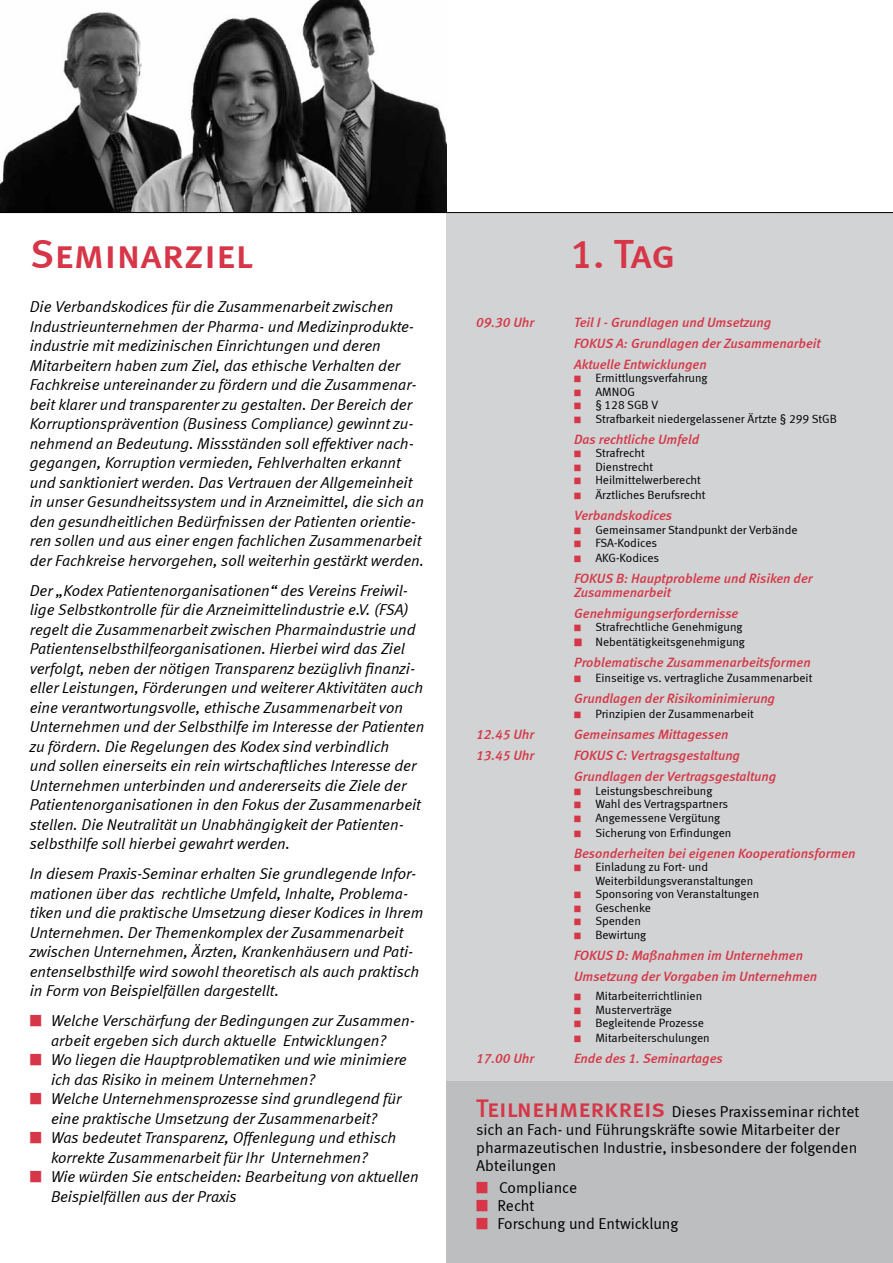
<style>
.page{position:relative;width:893px;height:1263px;background:#fff}
.page>*{position:absolute;margin:0;border:0;box-sizing:border-box;transform-origin:0 0}
.t1{font:40.8px "Meta Medium LF Caps";color:#d63647}
.t2{font:italic 15.75px/19.5px "Meta Normal LF";color:#000}
.t3{font:15.75px/18px "Meta Normal LF";color:#000}
.t4{font:italic 13.5px/21px "Meta Medium LF";color:#d63647}
.t5{font:12px/13.5px "Meta Normal LF";color:#000}
.s1{color:#d63647}
.s2{font-family:"Meta Medium LF Caps";font-size:25.5px;color:#d63647}
</style>
<div class="page">
<div style="left:446px;top:213px;width:447px;height:1050px;background:#d1d3d4"></div>
<div style="left:446px;top:1081px;width:447px;height:182px;background:#bcbec0"></div>
<img style="left:0;top:0;width:446px;height:212px">
<hr style="left:0;top:212px;width:893px;height:1px;background:#000">
<h1 class="t1" style="left:30px;top:230px;width:224px">Seminarziel</h1>
<p class="t2" style="left:30px;top:297px;width:396px">Die Verbandskodices für die Zusammenarbeit zwischen Industrieunternehmen der Pharma- und Medizinprodukte&shy;industrie mit medizinischen Einrichtungen und deren Mitarbeitern haben zum Ziel, das ethische Verhalten der Fachkreise untereinander zu fördern und die Zusammenar&shy;beit klarer und transparenter zu gestalten. Der Bereich der Korruptionsprävention (Business Compliance) gewinnt zu&shy;nehmend an Bedeutung. Missständen soll effektiver nach&shy;gegangen, Korruption vermieden, Fehlverhalten erkannt und sanktioniert werden. Das Vertrauen der Allgemeinheit in unser Gesundheitssystem und in Arzneimittel, die sich an den gesundheitlichen Bedürfnissen der Patienten orientie&shy;ren sollen und aus einer engen fachlichen Zusammenarbeit der Fachkreise hervorgehen, soll weiterhin gestärkt werden.</p>
<p class="t2" style="left:30px;top:580px;width:396px">Der „Kodex Patientenorganisationen“ des Vereins Freiwil&shy;lige Selbstkontrolle für die Arzneimittelindustrie e.V. (FSA) regelt die Zusammenarbeit zwischen Pharmaindustrie und Patientenselbsthilfeorganisationen. Hierbei wird das Ziel verfolgt, neben der nötigen Transparenz bezüglivh finanzi&shy;eller Leistungen, Förderungen und weiterer Aktivitäten auch eine verantwortungsvolle, ethische Zusammenarbeit von Unternehmen und der Selbsthilfe im Interesse der Patienten zu fördern. Die Regelungen des Kodex sind verbindlich<br>und sollen einerseits ein rein wirtschaftliches Interesse der Unternehmen unterbinden und andererseits die Ziele der Patientenorganisationen in den Fokus der Zusammenarbeit stellen. Die Neutralität un Unabhängigkeit der Patienten&shy;selbsthilfe soll hierbei gewahrt werden.</p>
<p class="t2" style="left:30px;top:864px;width:395px">In diesem Praxis-Seminar erhalten Sie grundlegende Infor&shy;mationen über das rechtliche Umfeld, Inhalte, Problema&shy;tiken und die praktische Umsetzung dieser Kodices in Ihrem Unternehmen. Der Themenkomplex der Zusammenarbeit zwischen Unternehmen, Ärzten, Krankenhäusern und Pati&shy;entenselbsthilfe wird sowohl theoretisch als auch praktisch in Form von Beispielfällen dargestellt.</p>
<p class="t2" style="left:30px;top:1011px;width:387px;text-align:center"><span class="s1">■</span> Welche Verschärfung der Bedingungen zur Zusammen&shy;arbeit ergeben sich durch aktuelle Entwicklungen?</p>
<p class="t2" style="left:51px;top:1050px;width:357px;text-indent:-21px"><span class="s1">■</span> Wo liegen die Hauptproblematiken und wie minimiere ich das Risiko in meinem Unternehmen?</p>
<p class="t2" style="left:30px;top:1089px;width:373px;text-align:center"><span class="s1">■</span> Welche Unternehmensprozesse sind grundlegend für eine praktische Umsetzung der Zusammenarbeit?</p>
<p class="t2" style="left:30px;top:1128px;width:368px;text-align:center"><span class="s1">■</span> Was bedeutet Transparenz, Offenlegung und ethisch korrekte Zusammenarbeit für Ihr Unternehmen?</p>
<p class="t2" style="left:51px;top:1167px;width:369px;text-indent:-21px"><span class="s1">■</span> Wie würden Sie entscheiden: Bearbeitung von aktuellen<br>Beispielfällen aus der Praxis</p>
<h1 class="t1" style="left:570px;top:230px;width:107px">1. Tag</h1>
<p class="t4" style="left:476px;top:311px;width:59px">09.30 Uhr</p>
<p class="t4" style="left:574px;top:311px;width:248px">Teil I - Grundlagen und Umsetzung<br>FOKUS A: Grundlagen der Zusammenarbeit<br>Aktuelle Entwicklungen</p>
<p class="t5" style="left:574px;top:371px;width:135px"><span class="s1">■</span> Ermittlungsverfahrung</p>
<p class="t5" style="left:574px;top:385px;width:62px"><span class="s1">■</span> AMNOG</p>
<p class="t5" style="left:574px;top:398px;width:86px"><span class="s1">■</span> § 128 SGB V</p>
<p class="t5" style="left:574px;top:412px;width:264px"><span class="s1">■</span> Strafbarkeit niedergelassener Ärtzte § 299 StGB</p>
<p class="t4" style="left:574px;top:428px;width:126px">Das rechtliche Umfeld</p>
<p class="t5" style="left:574px;top:446px;width:72px"><span class="s1">■</span> Strafrecht</p>
<p class="t5" style="left:574px;top:460px;width:81px"><span class="s1">■</span> Dienstrecht</p>
<p class="t5" style="left:574px;top:473px;width:128px"><span class="s1">■</span> Heilmittelwerberecht</p>
<p class="t5" style="left:574px;top:488px;width:133px"><span class="s1">■</span> Ärztliches Berufsrecht</p>
<p class="t4" style="left:574px;top:505px;width:100px">Verbandskodices</p>
<p class="t5" style="left:574px;top:523px;width:225px"><span class="s1">■</span> Gemeinsamer Standpunkt der Verbände</p>
<p class="t5" style="left:574px;top:536px;width:85px"><span class="s1">■</span> FSA-Kodices</p>
<p class="t5" style="left:574px;top:551px;width:87px"><span class="s1">■</span> AKG-Kodices</p>
<p class="t4" style="left:574px;top:571px;width:240px;line-height:13.5px">FOKUS B: Hauptprobleme und Risiken der<br>Zusammenarbeit</p>
<p class="t4" style="left:574px;top:602px;width:166px">Genehmigungserfordernisse</p>
<p class="t5" style="left:574px;top:620px;width:170px"><span class="s1">■</span> Strafrechtliche Genehmigung</p>
<p class="t5" style="left:574px;top:635px;width:172px"><span class="s1">■</span> Nebentätigkeitsgenehmigung</p>
<p class="t4" style="left:574px;top:652px;width:238px">Problematische Zusammenarbeitsformen</p>
<p class="t5" style="left:574px;top:671px;width:240px"><span class="s1">■</span> Einseitige vs. vertragliche Zusammenarbeit</p>
<p class="t4" style="left:574px;top:688px;width:203px">Grundlagen der Risikominimierung</p>
<p class="t5" style="left:574px;top:707px;width:181px"><span class="s1">■</span> Prinzipien der Zusammenarbeit</p>
<p class="t4" style="left:476px;top:724px;width:59px">12.45 Uhr</p>
<p class="t4" style="left:574px;top:724px;width:156px">Gemeinsames Mittagessen</p>
<p class="t4" style="left:476px;top:745px;width:59px">13.45 Uhr</p>
<p class="t4" style="left:574px;top:745px;width:204px">FOKUS C: Vertragsgestaltung<br>Grundlagen der Vertragsgestaltung</p>
<p class="t5" style="left:574px;top:784px;width:140px"><span class="s1">■</span> Leistungsbeschreibung</p>
<p class="t5" style="left:574px;top:797px;width:155px"><span class="s1">■</span> Wahl des Vertragspartners</p>
<p class="t5" style="left:574px;top:811px;width:148px"><span class="s1">■</span> Angemessene Vergütung</p>
<p class="t5" style="left:574px;top:826px;width:159px"><span class="s1">■</span> Sicherung von Erfindungen</p>
<p class="t4" style="left:574px;top:842px;width:283px">Besonderheiten bei eigenen Kooperationsformen</p>
<p class="t5" style="left:595px;top:860px;width:159px;text-indent:-21px"><span class="s1">■</span> Einladung zu Fort- und<br>Weiterbildungsveranstaltungen</p>
<p class="t5" style="left:574px;top:887px;width:187px"><span class="s1">■</span> Sponsoring von Veranstaltungen</p>
<p class="t5" style="left:574px;top:901px;width:78px"><span class="s1">■</span> Geschenke</p>
<p class="t5" style="left:574px;top:914px;width:68px"><span class="s1">■</span> Spenden</p>
<p class="t5" style="left:574px;top:928px;width:74px"><span class="s1">■</span> Bewirtung</p>
<p class="t4" style="left:574px;top:944px;width:245px">FOKUS D: Maßnahmen im Unternehmen<br>Umsetzung der Vorgaben im Unternehmen</p>
<p class="t5" style="left:574px;top:989px;width:130px"><span class="s1">■</span> Mitarbeiterrichtlinien</p>
<p class="t5" style="left:574px;top:1003px;width:99px"><span class="s1">■</span> Musterverträge</p>
<p class="t5" style="left:574px;top:1016px;width:131px"><span class="s1">■</span> Begleitende Prozesse</p>
<p class="t5" style="left:574px;top:1031px;width:137px"><span class="s1">■</span> Mitarbeiterschulungen</p>
<p class="t4" style="left:476px;top:1048px;width:59px">17.00 Uhr</p>
<p class="t4" style="left:574px;top:1048px;width:150px">Ende des 1. Seminartages</p>
<p class="t3" style="left:476px;top:1102px;width:385px"><span class="s2">Teilnehmerkreis</span> Dieses Praxisseminar richtet sich an Fach- und Führungskräfte sowie Mitarbeiter der pharmazeutischen Industrie, insbesondere der folgenden Abteilungen</p>
<p class="t3" style="left:476px;top:1178px;width:102px"><span class="s1">■</span> Compliance</p>
<p class="t3" style="left:476px;top:1196px;width:60px"><span class="s1">■</span> Recht</p>
<p class="t3" style="left:476px;top:1214px;width:204px"><span class="s1">■</span> Forschung und Entwicklung</p>
</div>
